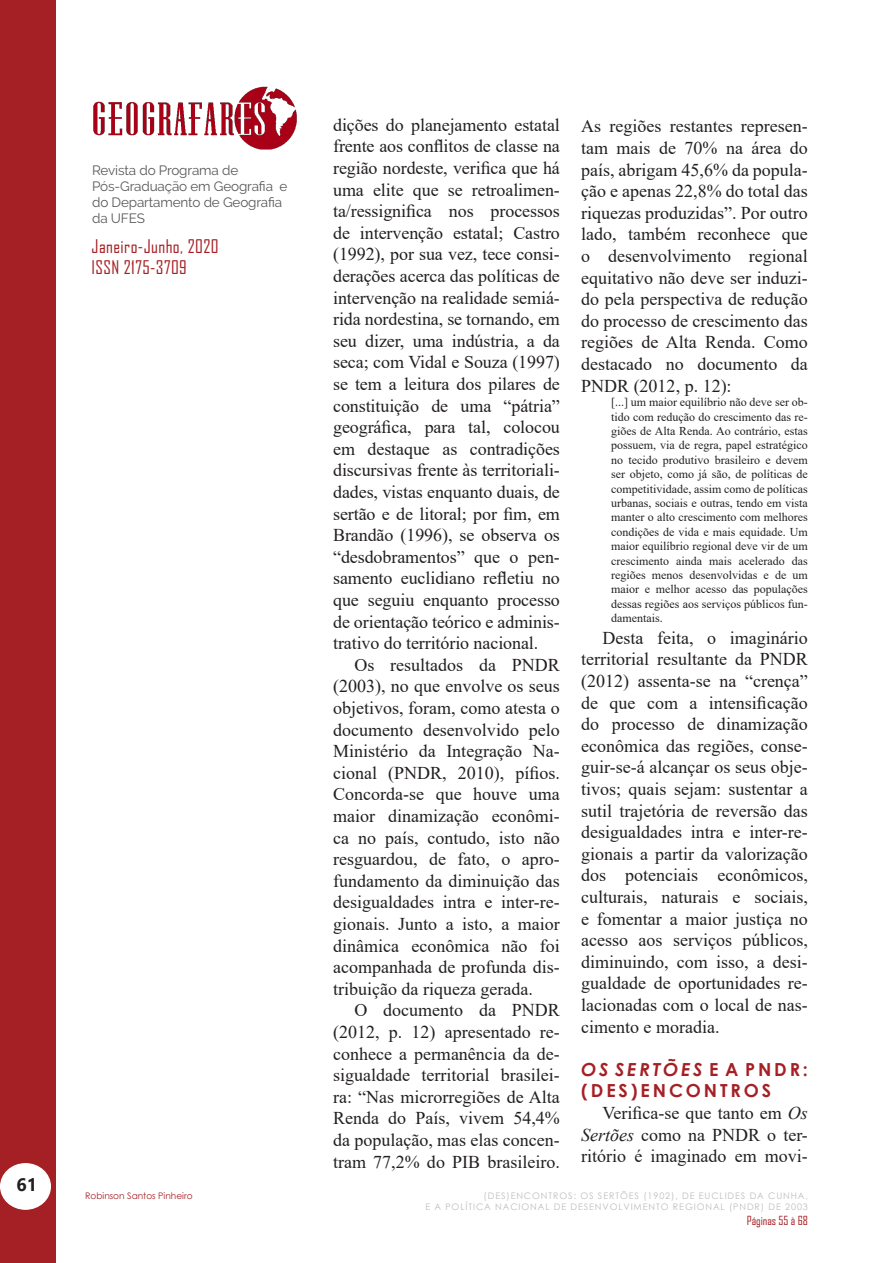
<style>
.page{position:relative;width:893px;height:1263px;background:#fff}
.page>*{position:absolute;margin:0;border:0;box-sizing:border-box;transform-origin:0 0}
.LO-normal{font:18px/21.6px "Times New Roman";color:#231f20;text-align:justify}
.t1{font:18px/21.6px "Agency FB";letter-spacing:.025em;color:#a52025}
.TÍTULO{font:700 18px/21.6px "Century Gothic";letter-spacing:.16em;color:#a52025}
.t2{font:700 18px "Segoe UI";color:#231f20}
.t3{font:13.5px/16.2px "Raleway";letter-spacing:-.01em;color:#57585a}
.Citação{font:12px/14.4px "Times New Roman";color:#231f20;text-align:justify}
.t4{font:12px "Agency FB";color:#a52025}
.t5{font:9px/10.8px "Century Gothic";letter-spacing:.1em;color:#bcbdc0;text-align:right}
.t6{font:9px "Century Gothic";color:#a52025}
.s1{font-style:italic}
</style>
<div class="page">
<div style="left:0;top:0;width:55px;height:1263px;background:#a52025"></div>
<div style="left:1px;top:1164px;width:49px;height:45px;background:#fff;border-radius:50%"></div>
<div style="left:0;top:1163px;width:51px;height:47px;border:2px solid #fff;border-radius:50%"></div>
<img style="left:93px;top:86px;width:204px;height:64px">
<hr style="left:0;top:0;width:1px;height:1263px;background:#a52025">
<p class="t2" style="left:16px;top:1168px;width:22px">61</p>
<p class="t3" style="left:92px;top:162px;width:197px">Revista do Programa de<br>Pós-Graduação em Geografia e do Departamento de Geografia da UFES</p>
<p class="t1" style="left:92px;top:235px;width:129px">Janeiro-Junho, 2020<br>ISSN 2175-3709</p>
<p class="t6" style="left:85px;top:1190px;width:109px">Robinson Santos Pinheiro</p>
<p class="LO-normal" style="left:333px;top:113px;width:228px">dições do planejamento estatal frente aos conflitos de classe na região nordeste, verifica que há uma elite que se retroalimen&shy;ta/ressignifica nos processos de intervenção estatal; Castro (1992), por sua vez, tece consi&shy;derações acerca das políticas de intervenção na realidade semiá&shy;rida nordestina, se tornando, em seu dizer, uma indústria, a da seca; com Vidal e Souza (1997) se tem a leitura dos pilares de constituição de uma “pátria” geográfica, para tal, colocou em destaque as contradições discursivas frente às territoriali&shy;dades, vistas enquanto duais, de sertão e de litoral; por fim, em Brandão (1996), se observa os “desdobramentos” que o pen&shy;samento euclidiano refletiu no que seguiu enquanto processo de orientação teórico e adminis&shy;trativo do território nacional.</p>
<p class="LO-normal" style="left:333px;top:653px;width:228px;text-indent:21px">Os resultados da PNDR (2003), no que envolve os seus objetivos, foram, como atesta o documento desenvolvido pelo Ministério da Integração Na&shy;cional (PNDR, 2010), pífios.<br>Concorda-se que houve uma maior dinamização econômi&shy;ca no país, contudo, isto não resguardou, de fato, o apro&shy;fundamento da diminuição das desigualdades intra e inter-re&shy;gionais. Junto a isto, a maior dinâmica econômica não foi acompanhada de profunda dis&shy;tribuição da riqueza gerada.</p>
<p class="LO-normal" style="left:333px;top:999px;width:228px;text-indent:21px">O documento da PNDR (2012, p. 12) apresentado re&shy;conhece a permanência da de&shy;sigualdade territorial brasilei&shy;ra: “Nas microrregiões de Alta Renda do País, vivem 54,4% da população, mas elas concen&shy;tram 77,2% do PIB brasileiro.</p>
<p class="LO-normal" style="left:581px;top:115px;width:228px">As regiões restantes represen&shy;tam mais de 70% na área do país, abrigam 45,6% da popula&shy;ção e apenas 22,8% do total das riquezas produzidas”. Por outro lado, também reconhece que o desenvolvimento regional equitativo não deve ser induzi&shy;do pela perspectiva de redução do processo de crescimento das regiões de Alta Renda. Como destacado no documento da PNDR (2012, p. 12):</p>
<p class="Citação" style="left:611px;top:394px;width:198px">[...] um maior equilíbrio não deve ser ob&shy;tido com redução do crescimento das re&shy;giões de Alta Renda. Ao contrário, estas possuem, via de regra, papel estratégico no tecido produtivo brasileiro e devem ser objeto, como já são, de políticas de competitividade, assim como de políticas urbanas, sociais e outras, tendo em vista manter o alto crescimento com melhores condições de vida e mais equidade. Um maior equilíbrio regional deve vir de um crescimento ainda mais acelerado das regiões menos desenvolvidas e de um maior e melhor acesso das populações dessas regiões aos serviços públicos fun&shy;damentais.</p>
<p class="LO-normal" style="left:581px;top:626px;width:228px;text-indent:21px">Desta feita, o imaginário territorial resultante da PNDR (2012) assenta-se na “crença” de que com a intensificação do processo de dinamização econômica das regiões, conse&shy;guir-se-á alcançar os seus obje&shy;tivos; quais sejam: sustentar a sutil trajetória de reversão das desigualdades intra e inter-re&shy;gionais a partir da valorização dos potenciais econômicos, culturais, naturais e sociais, e fomentar a maior justiça no acesso aos serviços públicos, diminuindo, com isso, a desi&shy;gualdade de oportunidades re&shy;lacionadas com o local de nas&shy;cimento e moradia.</p>
<p class="TÍTULO" style="left:581px;top:1058px;width:228px"><span class="s1">OS SERTÕES</span> E A PNDR: (DES)ENCONTROS</p>
<p class="LO-normal" style="left:581px;top:1101px;width:228px;text-indent:21px">Verifica-se que tanto em <span class="s1">Os Sertões</span> como na PNDR o ter&shy;ritório é imaginado em movi-</p>
<p class="t5" style="left:425px;top:1190px;width:384px">(DES)ENCONTROS: OS SERTÕES (1902), DE EUCLIDES DA CUNHA,<br>E A POLÍTICA NACIONAL DE DESENVOLVIMENTO REGIONAL (PNDR) DE 2003</p>
<p class="t4" style="left:747px;top:1213px;width:63px">Páginas 55 à 68</p>
</div>
